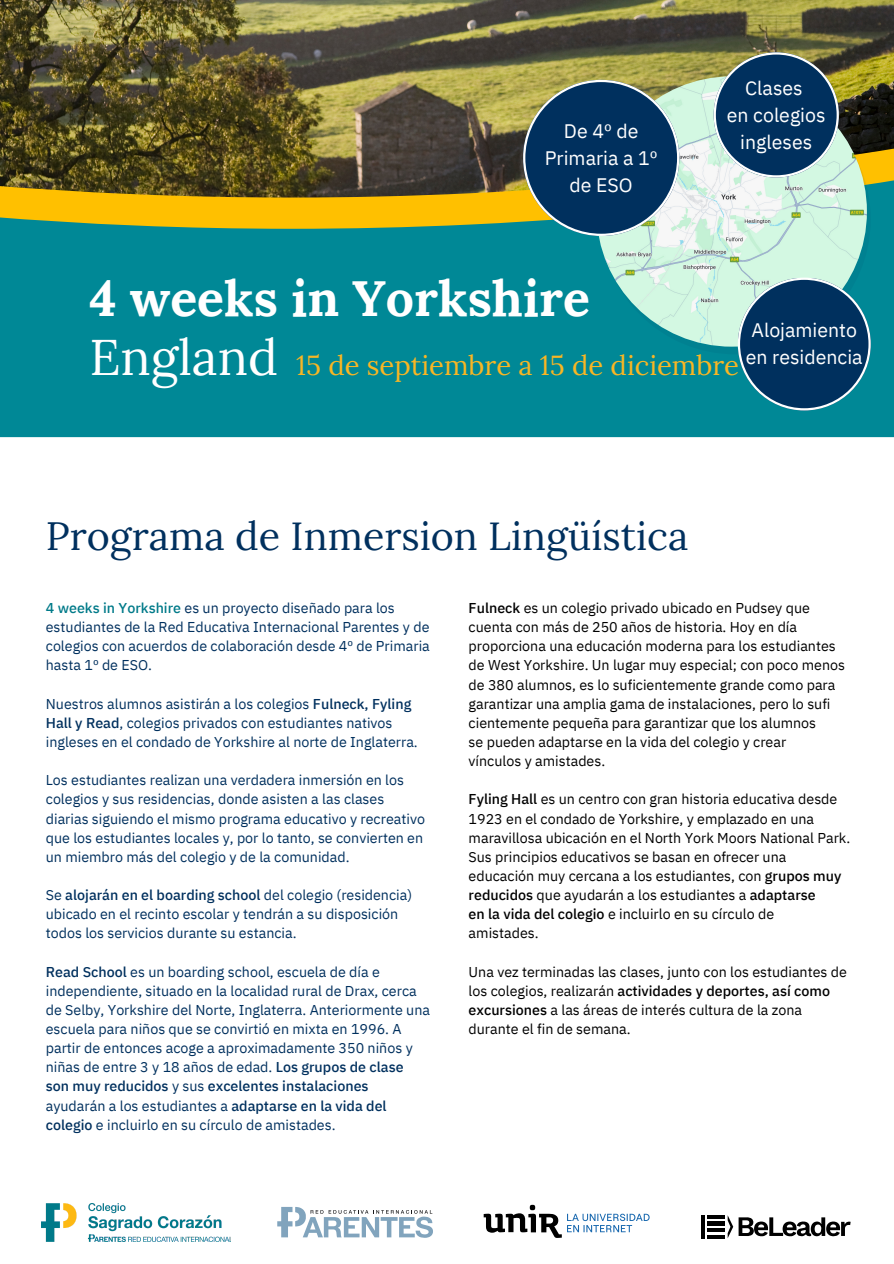
<style>
.page{position:relative;width:894px;height:1264px;background:#fff}
.page>*{position:absolute;margin:0;border:0;box-sizing:border-box;transform-origin:0 0}
.t1{font:700 49.95px "Lora";color:#fff}
.t2{font:49.95px "Lora";color:#fff}
.t3{font:39.45px "Lora";color:#00305e}
.t4{font:27.45px "Lora";color:#f9b624}
.t5{font:19.5px/27px "IBM Plex Sans";color:#fff;text-align:center}
.t6{font:14.25px/19.2px "IBM Plex Sans";color:#00305e}
.t7{font:14.25px/19.2px "IBM Plex Sans";color:#000}
.s1{font-weight:500;color:#007a89}
.s2{font-weight:500}
</style>
<div class="page">
<img style="left:0;top:0;width:893px;height:147px">
<svg style="left:0;top:147px;width:893px;height:32px;background:#574c23"></svg>
<svg style="left:0;top:179px;width:893px;height:258px;background:#1b8982"></svg>
<img style="left:596px;top:76px;width:270px;height:270px;border-radius:50%">
<svg style="left:523px;top:80px;width:156px;height:156px;background:#2e556a"></svg>
<svg style="left:713px;top:52px;width:125px;height:125px;background:#335972"></svg>
<svg style="left:737px;top:277px;width:133px;height:133px;background:#1b5476"></svg>
<svg style="left:277px;top:1206px;width:156px;height:31px"></svg>
<svg style="left:483px;top:1204px;width:78px;height:33px"></svg>
<svg style="left:567px;top:1213px;width:82px;height:19px"></svg>
<hr style="left:707px;top:1215px;width:17px;height:3px;background:#000">
<hr style="left:701px;top:1215px;width:3px;height:23px;background:#000">
<hr style="left:707px;top:1221px;width:17px;height:4px;background:#000">
<hr style="left:707px;top:1228px;width:17px;height:3px;background:#000">
<svg style="left:707px;top:1235px;width:17px;height:3px"></svg>
<svg style="left:727px;top:1215px;width:123px;height:23px"></svg>
<img style="left:41px;top:1203px;width:189px;height:38px">
<p class="t5" style="left:544px;top:117px;width:114px">De 4º de<br>Primaria a 1º de ESO</p>
<p class="t5" style="left:726px;top:74px;width:100px">Clases<br>en colegios ingleses</p>
<p class="t1" style="left:89px;top:265px;width:502px">4 weeks in Yorkshire</p>
<h5 class="t2" style="left:89px;top:325px;width:190px">England</h5>
<h5 class="t4" style="left:296px;top:347px;width:444px">15 de septiembre a 15 de diciembre</h5>
<p class="t5" style="left:745px;top:316px;width:118px;text-align:left">Alojamiento en residencia</p>
<h1 class="t3" style="left:46px;top:510px;width:644px">Programa de Inmersion Lingüística</h1>
<h2 class="t6" style="left:46px;top:598px;width:385px"><span class="s1">4 weeks in Yorkshire</span> es un proyecto diseñado para los estudiantes de la Red Educativa Internacional Parentes y de colegios con acuerdos de colaboración desde 4º de Primaria hasta 1º de ESO.</h2>
<h4 class="t6" style="left:46px;top:693px;width:373px">Nuestros alumnos asistirán a los colegios <span class="s2">Fulneck, Fyling<br>Hall y Read</span>, colegios privados con estudiantes nativos ingleses en el condado de Yorkshire al norte de Inglaterra.</h4>
<h3 class="t6" style="left:46px;top:770px;width:380px">Los estudiantes realizan una verdadera inmersión en los colegios y sus residencias, donde asisten a las clases diarias siguiendo el mismo programa educativo y recreativo que los estudiantes locales y, por lo tanto, se convierten en un miembro más del colegio y de la comunidad.</h3>
<p class="t6" style="left:46px;top:885px;width:368px">Se <span class="s2">alojarán en el boarding school</span> del colegio (residencia) ubicado en el recinto escolar y tendrán a su disposición todos los servicios durante su estancia.</p>
<p class="t6" style="left:46px;top:961px;width:385px"><span class="s2">Read School</span> es un boarding school, escuela de día e independiente, situado en la localidad rural de Drax, cerca de Selby, Yorkshire del Norte, Inglaterra. Anteriormente una</p>
<p class="t6" style="left:46px;top:1019px;width:368px">escuela para niños que se convirtió en mixta en 1996. A partir de entonces acoge a aproximadamente 350 niños y niñas de entre 3 y 18 años de edad. <span class="s2">Los grupos de clase son muy reducidos</span> y sus <span class="s2">excelentes instalaciones </span>ayudarán a los estudiantes a <span class="s2">adaptarse en la vida del colegio</span> e incluirlo en su círculo de amistades.</p>
<p class="t7" style="left:468px;top:598px;width:378px"><span class="s2">Fulneck</span> es un colegio privado ubicado en Pudsey que cuenta con más de 250 años de historia. Hoy en día proporciona una educación moderna para los estudiantes de West Yorkshire. Un lugar muy especial; con poco menos de 380 alumnos, es lo suficientemente grande como para garantizar una amplia gama de instalaciones, pero lo sufi cientemente pequeña para garantizar que los alumnos</p>
<p class="t7" style="left:468px;top:732px;width:319px">se pueden adaptarse en la vida del colegio y crear</p>
<p class="t7" style="left:468px;top:751px;width:138px">vínculos y amistades.</p>
<p class="t7" style="left:468px;top:789px;width:383px"><span class="s2">Fyling Hall</span> es un centro con gran historia educativa desde 1923 en el condado de Yorkshire, y emplazado en una maravillosa ubicación en el North York Moors National Park.<br>Sus principios educativos se basan en ofrecer una educación muy cercana a los estudiantes, con <span class="s2">grupos muy reducidos</span> que ayudarán a los estudiantes a <span class="s2">adaptarse</span></p>
<p class="t7" style="left:468px;top:904px;width:307px"><span class="s2">en la vida del colegio</span> e incluirlo en su círculo de</p>
<p class="t7" style="left:468px;top:923px;width:72px">amistades.</p>
<p class="t7" style="left:468px;top:961px;width:380px">Una vez terminadas las clases, junto con los estudiantes de los colegios, realizarán <span class="s2">actividades y deportes, así como excursiones</span> a las áreas de interés cultura de la zona durante el fin de semana.</p>
</div>
